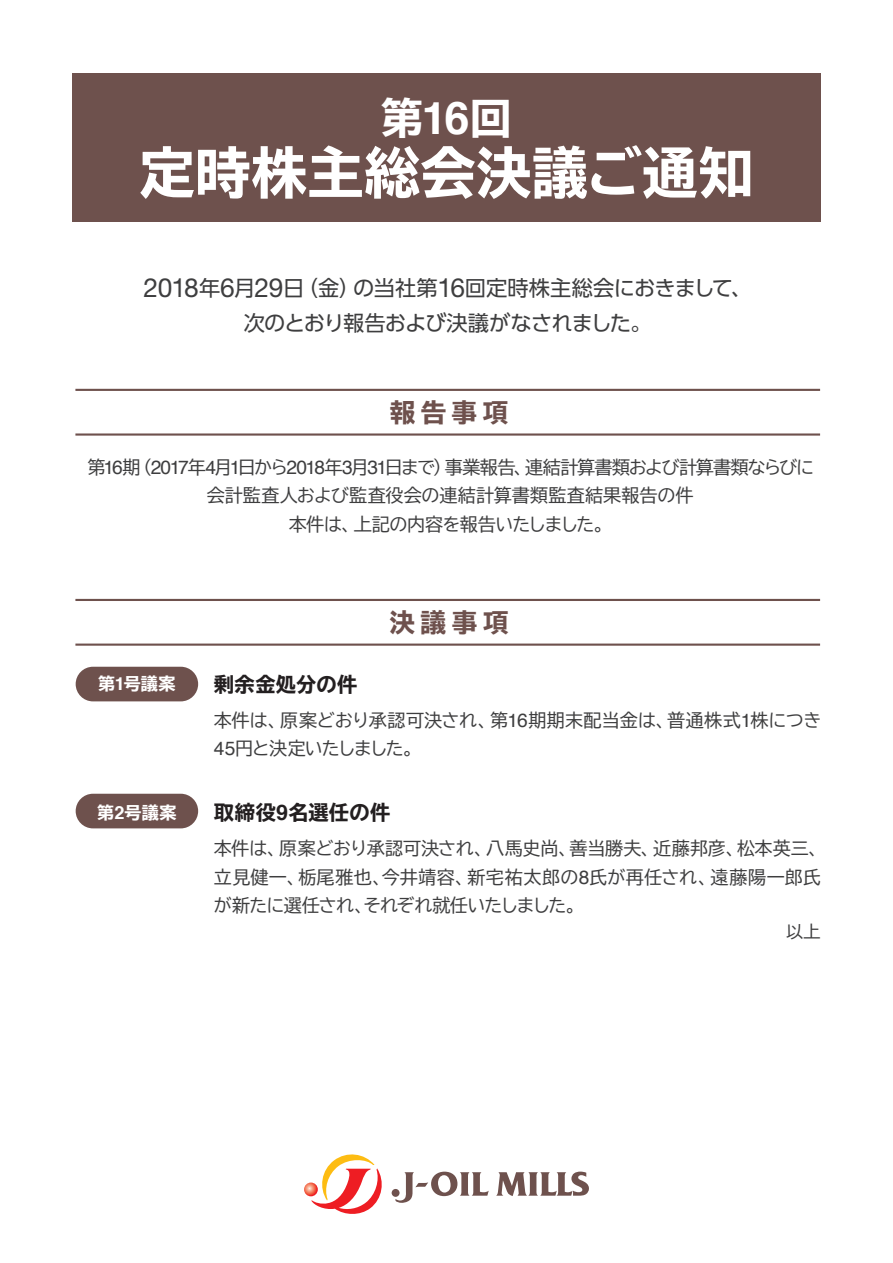
<style>
.page{position:relative;width:893px;height:1263px;background:#fff}
.page>*{position:absolute;margin:0;border:0;box-sizing:border-box;transform-origin:0 0}
.t1{font:700 expanded 55.35px "TBUD Go Std";letter-spacing:.01em;color:#fff}
.t2{font:700 expanded 42.45px "TBUD Go Std";color:#fff}
.t3{font:700 expanded 25.5px "TBUD Go Std";letter-spacing:.22em;color:#6e514d}
.t4{font:21.3px/35.1px "UD Shin Go Pro";letter-spacing:-.04em;color:#3e3e3f;text-align:center}
.t5{font:700 expanded 20.25px "TBUD Go Std";letter-spacing:.02em;color:#231f20}
.t6{font:18px/28.7px "TBUD Go Std";letter-spacing:-.015em;color:#3e3e3f}
.t7{font:700 expanded 16.95px "TBUD Go Std";letter-spacing:.025em;color:#fff}
.t8{font:16.95px "TBUD Go Std";color:#3e3e3f}
.s1{font-family:"Helvetica";font-stretch:normal;font-size:45px}
.s2{font-family:"Helvetica Neue";font-size:26.4px}
.s3{font-family:"Helvetica";font-size:19.2px}
.s4{font-family:"Helvetica";font-stretch:normal;font-size:18px}
.s5{font-family:"Helvetica";font-stretch:normal;font-size:21.45px}
</style>
<div class="page">
<div style="left:76px;top:667px;width:122px;height:34px;background:#6e514d;border-radius:17px"></div>
<div style="left:72px;top:73px;width:748px;height:149px;background:#6e514d"></div>
<hr style="left:75px;top:389px;width:745px;height:2px;background:#6e514d">
<hr style="left:75px;top:433px;width:745px;height:3px;background:#6e514d">
<hr style="left:75px;top:599px;width:745px;height:2px;background:#6e514d">
<hr style="left:75px;top:643px;width:745px;height:3px;background:#6e514d">
<div style="left:76px;top:794px;width:122px;height:34px;background:#6e514d;border-radius:17px"></div>
<svg style="left:311px;top:1154px;width:71px;height:60px"></svg>
<svg style="left:304px;top:1182px;width:14px;height:14px"></svg>
<div style="left:392px;top:1189px;width:8px;height:8px;background:#6e514d;border-radius:50%"></div>
<svg style="left:496px;top:1171px;width:93px;height:25px"></svg>
<svg style="left:395px;top:1171px;width:94px;height:32px"></svg>
<h2 class="t2" style="left:381px;top:94px;width:133px">第<span class="s1">16</span>回</h2>
<h1 class="t1" style="left:139px;top:142px;width:616px">定時株主総会決議ご通知</h1>
<p class="t4" style="left:144px;top:270px;width:610px"><span class="s2">2018</span>年<span class="s2">6</span>月<span class="s2">29</span>日（金）の当社第<span class="s2">16</span>回定時株主総会におきまして、次のとおり報告および決議がなされました。</p>
<h3 class="t3" style="left:390px;top:399px;width:120px">報告事項</h3>
<p class="t6" style="left:87px;top:452px;width:728px;text-align:center">第<span class="s3">16</span>期（<span class="s3">2017</span>年<span class="s3">4</span>月<span class="s3">1</span>日から<span class="s3">2018</span>年<span class="s3">3</span>月<span class="s3">31</span>日まで）事業報告、連結計算書類および計算書類ならびに会計監査人および監査役会の連結計算書類監査結果報告の件<br>本件は、上記の内容を報告いたしました。</p>
<p class="t7" style="left:98px;top:675px;width:79px">第<span class="s4">1</span>号議案</p>
<p class="t7" style="left:97px;top:803px;width:81px">第<span class="s4">2</span>号議案</p>
<p class="t5" style="left:214px;top:673px;width:145px">剰余金処分の件</p>
<h3 class="t3" style="left:389px;top:609px;width:121px">決議事項</h3>
<p class="t6" style="left:214px;top:705px;width:609px">本件は、原案どおり承認可決され、第<span class="s3">16</span>期期末配当金は、普通株式<span class="s3">1</span>株につき<br><span class="s3">45</span>円と決定いたしました。</p>
<p class="t5" style="left:214px;top:801px;width:178px">取締役<span class="s5">9</span>名選任の件</p>
<p class="t6" style="left:214px;top:834px;width:614px">本件は、原案どおり承認可決され、八馬史尚、善当勝夫、近藤邦彦、松本英三、立見健一、栃尾雅也、今井靖容、新宅祐太郎の<span class="s3">8</span>氏が再任され、遠藤陽一郎氏が新たに選任され、それぞれ就任いたしました。</p>
<p class="t8" style="left:786px;top:918px;width:36px">以上</p>
</div>
